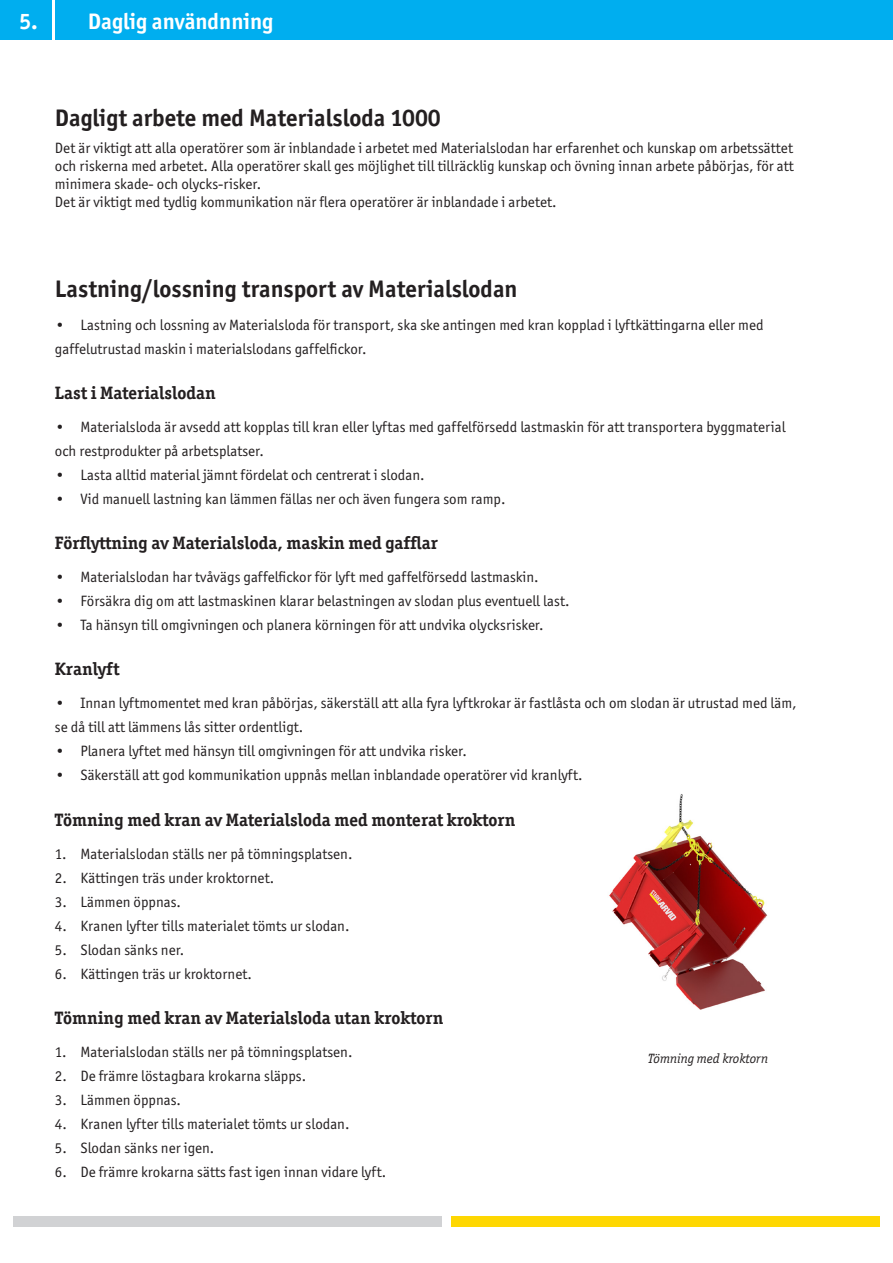
<style>
.page{position:relative;width:893px;height:1263px;background:#fff}
.page>*{position:absolute;margin:0;border:0;box-sizing:border-box;transform-origin:0 0}
.Underrubrik{font:700 24px "Officina Sans ITC";color:#231f20}
.t1{font:700 22.5px "Officina Sans ITC";color:#fff}
.Underrubrik-2{font:700 18px "Officina Ser ITC";color:#231f20}
.Brödtext{font:15px/24px "Officina Sans ITC";color:#231f20}
.Underrubrik-3{font:italic 13.5px "Officina Ser ITC";color:#231f20}
</style>
<div class="page">
<div style="left:0;top:0;width:893px;height:40px;background:#00aeef"></div>
<div style="left:451px;top:1216px;width:429px;height:11px;background:#fed702"></div>
<div style="left:13px;top:1216px;width:429px;height:11px;background:#d1d2d4"></div>
<hr style="left:53px;top:0;width:2px;height:47px;background:#fff">
<img style="left:609px;top:794px;width:159px;height:216px">
<p class="t1" style="left:19px;top:7px;width:20px">5.</p>
<p class="t1" style="left:88px;top:7px;width:187px">Daglig användnning</p>
<p class="Underrubrik" style="left:55px;top:103px;width:387px">Dagligt arbete med Materialsloda 1000</p>
<p class="Brödtext" style="left:55px;top:139px;width:740px;line-height:18px;text-align:justify">Det är viktigt att alla operatörer som är inblandade i arbetet med Materialslodan har erfarenhet och kunskap om arbetssättet och riskerna med arbetet. Alla operatörer skall ges möjlighet till tillräcklig kunskap och övning innan arbete påbörjas, för att minimera skade- och olycks-risker.</p>
<p class="Brödtext" style="left:55px;top:190px;width:503px">Det är viktigt med tydlig kommunikation när flera operatörer är inblandade i arbetet.</p>
<p class="Underrubrik" style="left:55px;top:274px;width:464px">Lastning/lossning transport av Materialslodan</p>
<p class="Brödtext" style="left:55px;top:313px;width:710px">• Lastning och lossning av Materialsloda för transport, ska ske antingen med kran kopplad i lyftkättingarna eller med gaffelutrustad maskin i materialslodans gaffelfickor.</p>
<p class="Underrubrik-2" style="left:55px;top:382px;width:162px">Last i Materialslodan</p>
<p class="Brödtext" style="left:55px;top:415px;width:732px">• Materialsloda är avsedd att kopplas till kran eller lyftas med gaffelförsedd lastmaskin för att transportera byggmaterial och restprodukter på arbetsplatser.</p>
<p class="Brödtext" style="left:55px;top:463px;width:371px">• Lasta alltid material jämnt fördelat och centrerat i slodan.</p>
<p class="Brödtext" style="left:55px;top:487px;width:452px">• Vid manuell lastning kan lämmen fällas ner och även fungera som ramp.</p>
<p class="Underrubrik-2" style="left:55px;top:532px;width:384px">Förflyttning av Materialsloda, maskin med gafflar</p>
<p class="Brödtext" style="left:55px;top:565px;width:485px">• Materialslodan har tvåvägs gaffelfickor för lyft med gaffelförsedd lastmaskin.</p>
<p class="Brödtext" style="left:55px;top:589px;width:516px">• Försäkra dig om att lastmaskinen klarar belastningen av slodan plus eventuell last.</p>
<p class="Brödtext" style="left:55px;top:613px;width:490px">• Ta hänsyn till omgivningen och planera körningen för att undvika olycksrisker.</p>
<p class="Underrubrik-2" style="left:55px;top:658px;width:66px">Kranlyft</p>
<p class="Brödtext" style="left:55px;top:691px;width:743px">• Innan lyftmomentet med kran påbörjas, säkerställ att alla fyra lyftkrokar är fastlåsta och om slodan är utrustad med läm, se då till att lämmens lås sitter ordentligt.</p>
<p class="Brödtext" style="left:55px;top:739px;width:413px">• Planera lyftet med hänsyn till omgivningen för att undvika risker.</p>
<p class="Brödtext" style="left:55px;top:763px;width:529px">• Säkerställ att god kommunikation uppnås mellan inblandade operatörer vid kranlyft.</p>
<p class="Underrubrik-2" style="left:55px;top:808px;width:462px">Tömning med kran av Materialsloda med monterat kroktorn</p>
<p class="Brödtext" style="left:55px;top:841px;width:299px">1. Materialslodan ställs ner på tömningsplatsen.</p>
<p class="Brödtext" style="left:55px;top:865px;width:221px">2. Kättingen träs under kroktornet.</p>
<p class="Brödtext" style="left:55px;top:889px;width:128px">3. Lämmen öppnas.</p>
<p class="Brödtext" style="left:55px;top:913px;width:296px">4. Kranen lyfter tills materialet tömts ur slodan.</p>
<p class="Brödtext" style="left:55px;top:937px;width:131px">5. Slodan sänks ner.</p>
<p class="Brödtext" style="left:55px;top:961px;width:198px">6. Kättingen träs ur kroktornet.</p>
<p class="Underrubrik-2" style="left:55px;top:1006px;width:390px">Tömning med kran av Materialsloda utan kroktorn</p>
<p class="Brödtext" style="left:55px;top:1039px;width:299px">1. Materialslodan ställs ner på tömningsplatsen.</p>
<p class="Brödtext" style="left:55px;top:1063px;width:253px">2. De främre löstagbara krokarna släpps.</p>
<p class="Brödtext" style="left:55px;top:1087px;width:128px">3. Lämmen öppnas.</p>
<p class="Brödtext" style="left:55px;top:1111px;width:296px">4. Kranen lyfter tills materialet tömts ur slodan.</p>
<p class="Brödtext" style="left:55px;top:1135px;width:161px">5. Slodan sänks ner igen.</p>
<p class="Brödtext" style="left:55px;top:1159px;width:333px">6. De främre krokarna sätts fast igen innan vidare lyft.</p>
<p class="Underrubrik-3" style="left:648px;top:1050px;width:121px">Tömning med kroktorn</p>
</div>
